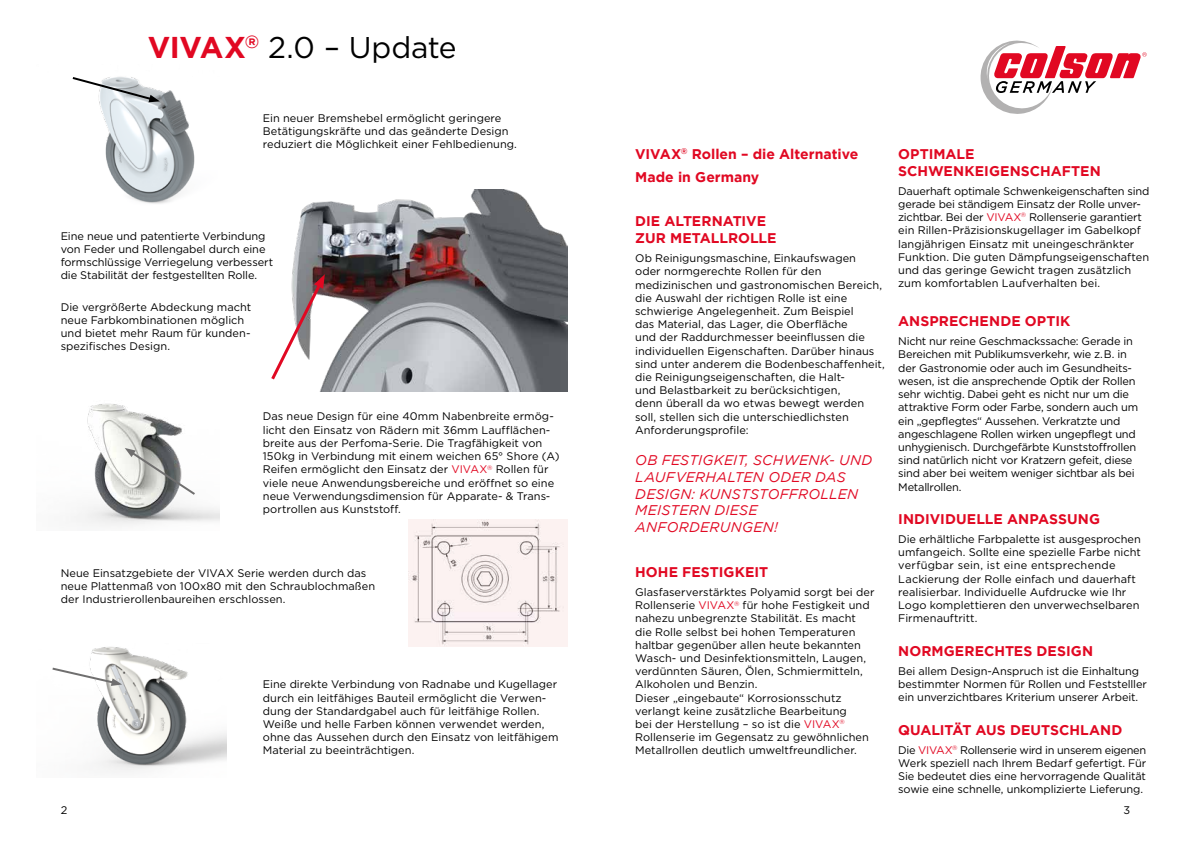
<style>
.page{position:relative;width:1191px;height:842px;background:#fff}
.page>*{position:absolute;margin:0;border:0;box-sizing:border-box;transform-origin:0 0}
.t1{font:30px "Gotham";letter-spacing:-.01em;color:#000}
.t2{font:700 14px/16.8px "Gotham";color:#e10822}
.t3{font:italic 14px/16.8px "Gotham";letter-spacing:.015em;color:#e10822}
.t4{font:11px/13.2px "Gotham";color:#000}
.t5{font:11px/13.2px "Gotham";letter-spacing:-.02em;color:#000}
.s1{font-weight:700;color:#e10822}
.s2{color:#e10822}
</style>
<div class="page">
<svg style="left:980px;top:40px;width:166px;height:74px"></svg>
<img style="left:99px;top:90px;width:96px;height:114px">
<img style="left:292px;top:189px;width:276px;height:203px">
<img style="left:74px;top:403px;width:146px;height:123px">
<img style="left:408px;top:520px;width:160px;height:126px">
<img style="left:90px;top:647px;width:136px;height:126px">
<svg style="left:52px;top:666px;width:70px;height:20px"></svg>
<svg style="left:125px;top:448px;width:72px;height:49px"></svg>
<svg style="left:271px;top:274px;width:54px;height:109px"></svg>
<svg style="left:72px;top:77px;width:88px;height:25px"></svg>
<h1 class="t1" style="left:148px;top:31px;width:310px"><span class="s1">VIVAX</span><sup>®</sup> 2.0 – Update</h1>
<p class="t4" style="left:263px;top:111px;width:255px">Ein neuer Bremshebel ermöglicht geringere<br>Betätigungskräfte und das geänderte Design reduziert die Möglichkeit einer Fehlbedienung.</p>
<p class="t4" style="left:61px;top:229px;width:214px">Eine neue und patentierte Verbindung von Feder und Rollengabel durch eine formschlüssige Verriegelung verbessert die Stabilität der festgestellten Rolle.</p>
<p class="t4" style="left:61px;top:300px;width:192px">Die vergrößerte Abdeckung macht neue Farbkombinationen möglich und bietet mehr Raum für kunden&shy;spezifisches Design.</p>
<p class="t4" style="left:263px;top:410px;width:298px">Das neue Design für eine 40mm Nabenbreite ermög&shy;licht den Einsatz von Rädern mit 36mm Laufflächen&shy;breite aus der Perfoma-Serie. Die Tragfähigkeit von 150kg in Verbindung mit einem weichen 65° Shore (A)<br>Reifen ermöglicht den Einsatz der <span class="s2">VIVAX</span><sup>®</sup> Rollen für viele neue Anwendungsbereiche und eröffnet so eine neue Verwendungsdimension für Apparate- &amp; Trans&shy;portrollen aus Kunststoff.</p>
<p class="t4" style="left:61px;top:566px;width:316px">Neue Einsatzgebiete der VIVAX Serie werden durch das neue Plattenmaß von 100x80 mit den Schraublochmaßen der Industrierollenbaureihen erschlossen.</p>
<p class="t4" style="left:263px;top:678px;width:297px">Eine direkte Verbindung von Radnabe und Kugellager durch ein leitfähiges Bauteil ermöglicht die Verwen&shy;dung der Standardgabel auch für leitfähige Rollen.<br>Weiße und helle Farben können verwendet werden, ohne das Aussehen durch den Einsatz von leitfähigem Material zu beeinträchtigen.</p>
<p class="t2" style="left:635px;top:142px;width:225px;line-height:22.5px">VIVAX<sup>®</sup> Rollen – die Alternative<br>Made in Germany</p>
<p class="t2" style="left:635px;top:213px;width:143px">DIE ALTERNATIVE<br>ZUR METALLROLLE</p>
<p class="t4" style="left:635px;top:251px;width:251px">Ob Reinigungsmaschine, Einkaufswagen<br>oder normgerechte Rollen für den medizinischen und gastronomischen Bereich, die Auswahl der richtigen Rolle ist eine schwierige Angelegenheit. Zum Beispiel<br>das Material, das Lager, die Oberfläche<br>und der Raddurchmesser beeinflussen die individuellen Eigenschaften. Darüber hinaus sind unter anderem die Bodenbeschaffenheit, die Reinigungseigenschaften, die Halt-<br>und Belastbarkeit zu berücksichtigen,<br>denn überall da wo etwas bewegt werden soll, stellen sich die unterschiedlichsten Anforderungsprofile:</p>
<p class="t3" style="left:635px;top:452px;width:239px">OB FESTIGKEIT, SCHWENK- UND<br>LAUFVERHALTEN ODER DAS<br>DESIGN: KUNSTSTOFFROLLEN<br>MEISTERN DIESE<br>ANFORDERUNGEN!</p>
<p class="t2" style="left:635px;top:563px;width:134px">HOHE FESTIGKEIT</p>
<p class="t4" style="left:635px;top:585px;width:241px">Glasfaserverstärktes Polyamid sorgt bei der Rollenserie <span class="s2">VIVAX</span><sup>®</sup> für hohe Festigkeit und nahezu unbegrenzte Stabilität. Es macht die Rolle selbst bei hohen Temperaturen haltbar gegenüber allen heute bekannten Wasch- und Desinfektionsmitteln, Laugen, verdünnten Säuren, Ölen, Schmiermitteln, Alkoholen und Benzin.<br>Dieser „eingebaute“ Korrosionsschutz verlangt keine zusätzliche Bearbeitung<br>bei der Herstellung – so ist die <span class="s2">VIVAX</span><sup>® </sup>Rollenserie im Gegensatz zu gewöhnlichen Metallrollen deutlich umweltfreundlicher.</p>
<p class="t2" style="left:898px;top:145px;width:204px">OPTIMALE<br>SCHWENKEIGENSCHAFTEN</p>
<p class="t4" style="left:898px;top:184px;width:252px">Dauerhaft optimale Schwenkeigenschaften sind gerade bei ständigem Einsatz der Rolle unver&shy;zichtbar. Bei der <span class="s2">VIVAX</span><sup>®</sup> Rollenserie garantiert ein Rillen-Präzisionskugellager im Gabelkopf langjährigen Einsatz mit uneingeschränkter Funktion. Die guten Dämpfungseigenschaften und das geringe Gewicht tragen zusätzlich zum komfortablen Laufverhalten bei.</p>
<p class="t2" style="left:898px;top:313px;width:174px">ANSPRECHENDE OPTIK</p>
<p class="t5" style="left:898px;top:335px;width:241px">Nicht nur reine Geschmackssache: Gerade in Bereichen mit Publikumsverkehr, wie z.B. in der Gastronomie oder auch im Gesundheits&shy;wesen, ist die ansprechende Optik der Rollen sehr wichtig. Dabei geht es nicht nur um die attraktive Form oder Farbe, sondern auch um ein „gepflegtes“ Aussehen. Verkratzte und angeschlagene Rollen wirken ungepflegt und unhygienisch. Durchgefärbte Kunststoffrollen sind natürlich nicht vor Kratzern gefeit, diese sind aber bei weitem weniger sichtbar als bei Metallrollen.</p>
<p class="t2" style="left:898px;top:510px;width:203px">INDIVIDUELLE ANPASSUNG</p>
<p class="t4" style="left:898px;top:532px;width:244px">Die erhältliche Farbpalette ist ausgesprochen umfangeich. Sollte eine spezielle Farbe nicht verfügbar sein, ist eine entsprechende Lackierung der Rolle einfach und dauerhaft realisierbar. Individuelle Aufdrucke wie Ihr Logo komplettieren den unverwechselbaren Firmenauftritt.</p>
<p class="t2" style="left:898px;top:642px;width:196px">NORMGERECHTES DESIGN</p>
<p class="t4" style="left:898px;top:664px;width:250px">Bei allem Design-Anspruch ist die Einhaltung bestimmter Normen für Rollen und Feststelller ein unverzichtbares Kriterium unserer Arbeit.</p>
<p class="t2" style="left:898px;top:721px;width:226px">QUALITÄT AUS DEUTSCHLAND</p>
<p class="t4" style="left:898px;top:743px;width:250px;text-align:justify">Die <span class="s2">VIVAX</span><sup>®</sup> Rollenserie wird in unserem eigenen Werk speziell nach Ihrem Bedarf gefertigt. Für Sie bedeutet dies eine hervorragende Qualität sowie eine schnelle, unkomplizierte Lieferung.</p>
<p class="t4" style="left:61px;top:803px;width:8px">2</p>
<p class="t4" style="left:1123px;top:803px;width:8px">3</p>
</div>
